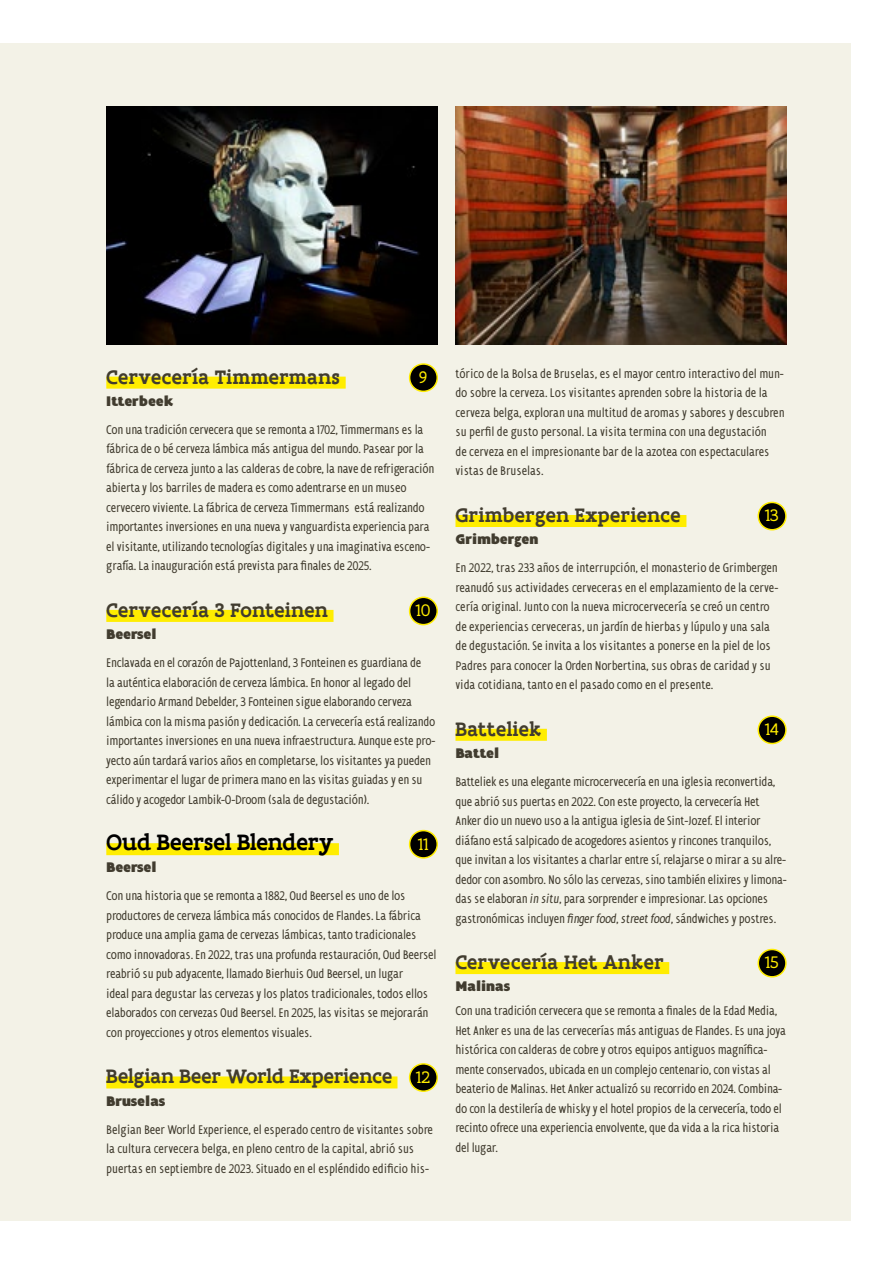
<style>
.page{position:relative;width:893px;height:1263px;background:#fff}
.page>*{position:absolute;margin:0;border:0;box-sizing:border-box;transform-origin:0 0}
.tekst{font:500 24px "Flanders Art Serif";letter-spacing:-.015em;color:#000}
.titeltje-geel-onderlijnd{font:500 21px "Flanders Art Serif";letter-spacing:.005em;color:#413c2f}
.nummers{font:18px "Flanders Art Serif";color:#ffed00}
.locatie{font:900 15px "Flanders Art Sans";color:#413c2f}
.titeltje-geel-onderlijnd-2{font:900 15px "Flanders Art Sans";color:#413c2f}
.tekst-2{font:condensed 13.5px/19.5px "Flanders Art Sans";letter-spacing:-.02em;color:#413c2f}
.s1{font-style:italic}
</style>
<div class="page">
<div style="left:0;top:43px;width:850px;height:1177px;background:#f3f2e7"></div>
<div style="left:106px;top:377px;width:240px;height:12px;background:#ffed00"></div>
<div style="left:106px;top:610px;width:227px;height:12px;background:#ffed00"></div>
<div style="left:106px;top:843px;width:233px;height:12px;background:#ffed00"></div>
<div style="left:106px;top:1076px;width:291px;height:12px;background:#ffed00"></div>
<div style="left:455px;top:515px;width:231px;height:12px;background:#ffed00"></div>
<div style="left:455px;top:729px;width:92px;height:12px;background:#ffed00"></div>
<div style="left:455px;top:962px;width:214px;height:12px;background:#ffed00"></div>
<div style="left:410px;top:364px;width:27px;height:27px;background:#000;border-radius:50%"></div>
<div style="left:409px;top:363px;width:29px;height:29px;border:2px solid #ffed00;border-radius:50%"></div>
<div style="left:410px;top:597px;width:27px;height:28px;background:#000;border-radius:50%"></div>
<div style="left:409px;top:596px;width:29px;height:29px;border:2px solid #ffed00;border-radius:50%"></div>
<div style="left:410px;top:830px;width:27px;height:28px;background:#000;border-radius:50%"></div>
<div style="left:409px;top:830px;width:29px;height:29px;border:2px solid #ffed00;border-radius:50%"></div>
<div style="left:410px;top:1064px;width:27px;height:27px;background:#000;border-radius:50%"></div>
<div style="left:409px;top:1063px;width:29px;height:29px;border:2px solid #ffed00;border-radius:50%"></div>
<div style="left:758px;top:502px;width:28px;height:28px;background:#000;border-radius:50%"></div>
<div style="left:757px;top:502px;width:30px;height:28px;border:2px solid #ffed00;border-radius:50%"></div>
<div style="left:758px;top:716px;width:28px;height:27px;background:#000;border-radius:50%"></div>
<div style="left:757px;top:715px;width:30px;height:29px;border:2px solid #ffed00;border-radius:50%"></div>
<div style="left:758px;top:949px;width:28px;height:28px;background:#000;border-radius:50%"></div>
<div style="left:757px;top:949px;width:30px;height:28px;border:2px solid #ffed00;border-radius:50%"></div>
<img style="left:106px;top:106px;width:331px;height:238px">
<img style="left:455px;top:106px;width:332px;height:238px">
<p class="titeltje-geel-onderlijnd" style="left:106px;top:363px;width:235px">Cervecería Timmermans</p>
<p class="locatie" style="left:106px;top:392px;width:69px">Itterbeek</p>
<p class="tekst-2" style="left:106px;top:420px;width:329px">Con una tradición cervecera que se remonta a 1702, Timmermans es la fábrica de o bé cerveza lámbica más antigua del mundo. Pasear por la fábrica de cerveza junto a las calderas de cobre, la nave de refrigeración abierta y los barriles de madera es como adentrarse en un museo cervecero viviente. La fábrica de cerveza Timmermans está realizando importantes inversiones en una nueva y vanguardista experiencia para el visitante, utilizando tecnologías digitales y una imaginativa esceno&shy;grafía. La inauguración está prevista para finales de 2025.</p>
<p class="titeltje-geel-onderlijnd" style="left:106px;top:596px;width:223px">Cervecería 3 Fonteinen</p>
<p class="locatie" style="left:106px;top:625px;width:52px">Beersel</p>
<p class="tekst-2" style="left:106px;top:653px;width:331px">Enclavada en el corazón de Pajottenland, 3 Fonteinen es guardiana de<br>la auténtica elaboración de cerveza lámbica. En honor al legado del legendario Armand Debelder, 3 Fonteinen sigue elaborando cerveza lámbica con la misma pasión y dedicación. La cervecería está realizando importantes inversiones en una nueva infraestructura. Aunque este pro&shy;yecto aún tardará varios años en completarse, los visitantes ya pueden experimentar el lugar de primera mano en las visitas guiadas y en su cálido y acogedor Lambik-O-Droom (sala de degustación).</p>
<p class="tekst" style="left:106px;top:827px;width:229px">Oud Beersel Blendery</p>
<p class="locatie" style="left:106px;top:858px;width:52px">Beersel</p>
<p class="tekst-2" style="left:106px;top:887px;width:332px">Con una historia que se remonta a 1882, Oud Beersel es uno de los productores de cerveza lámbica más conocidos de Flandes. La fábrica produce una amplia gama de cervezas lámbicas, tanto tradicionales como innovadoras. En 2022, tras una profunda restauración, Oud Beersel reabrió su pub adyacente, llamado Bierhuis Oud Beersel, un lugar<br>ideal para degustar las cervezas y los platos tradicionales, todos ellos elaborados con cervezas Oud Beersel. En 2025, las visitas se mejorarán con proyecciones y otros elementos visuales.</p>
<p class="titeltje-geel-onderlijnd" style="left:106px;top:1063px;width:288px">Belgian Beer World Experience</p>
<p class="locatie" style="left:106px;top:1092px;width:61px">Bruselas</p>
<p class="tekst-2" style="left:106px;top:1120px;width:328px">Belgian Beer World Experience, el esperado centro de visitantes sobre la cultura cervecera belga, en pleno centro de la capital, abrió sus puertas en septiembre de 2023. Situado en el espléndido edificio his-</p>
<p class="nummers" style="left:419px;top:366px;width:10px">9</p>
<p class="nummers" style="left:415px;top:600px;width:17px">10</p>
<p class="nummers" style="left:418px;top:833px;width:12px">11</p>
<p class="nummers" style="left:416px;top:1066px;width:16px">12</p>
<p class="tekst-2" style="left:455px;top:364px;width:331px">tórico de la Bolsa de Bruselas, es el mayor centro interactivo del mun&shy;do sobre la cerveza. Los visitantes aprenden sobre la historia de la cerveza belga, exploran una multitud de aromas y sabores y descubren su perfil de gusto personal. La visita termina con una degustación<br>de cerveza en el impresionante bar de la azotea con espectaculares vistas de Bruselas.</p>
<p class="titeltje-geel-onderlijnd" style="left:455px;top:502px;width:227px">Grimbergen Experience</p>
<p class="locatie" style="left:455px;top:530px;width:84px">Grimbergen</p>
<p class="tekst-2" style="left:455px;top:558px;width:324px">En 2022, tras 233 años de interrupción, el monasterio de Grimbergen reanudó sus actividades cerveceras en el emplazamiento de la cerve&shy;cería original. Junto con la nueva microcervecería se creó un centro de experiencias cerveceras, un jardín de hierbas y lúpulo y una sala de degustación. Se invita a los visitantes a ponerse en la piel de los Padres para conocer la Orden Norbertina, sus obras de caridad y su vida cotidiana, tanto en el pasado como en el presente.</p>
<p class="titeltje-geel-onderlijnd" style="left:455px;top:715px;width:87px">Batteliek</p>
<p class="locatie" style="left:455px;top:744px;width:45px">Battel</p>
<p class="tekst-2" style="left:455px;top:772px;width:333px">Batteliek es una elegante microcervecería en una iglesia reconvertida, que abrió sus puertas en 2022. Con este proyecto, la cervecería Het Anker dio un nuevo uso a la antigua iglesia de Sint-Jozef. El interior diáfano está salpicado de acogedores asientos y rincones tranquilos, que invitan a los visitantes a charlar entre sí, relajarse o mirar a su alre&shy;dedor con asombro. No sólo las cervezas, sino también elixires y limona&shy;das se elaboran <span class="s1">in situ</span>, para sorprender e impresionar. Las opciones gastronómicas incluyen <span class="s1">finger food</span>, <span class="s1">street food</span>, sándwiches y postres.</p>
<p class="titeltje-geel-onderlijnd" style="left:455px;top:949px;width:210px">Cervecería Het Anker</p>
<p class="titeltje-geel-onderlijnd-2" style="left:455px;top:977px;width:56px">Malinas</p>
<p class="tekst-2" style="left:455px;top:1001px;width:332px">Con una tradición cervecera que se remonta a finales de la Edad Media, Het Anker es una de las cervecerías más antiguas de Flandes. Es una joya histórica con calderas de cobre y otros equipos antiguos magnífica&shy;mente conservados, ubicada en un complejo centenario, con vistas al beaterio de Malinas. Het Anker actualizó su recorrido en 2024. Combina&shy;do con la destilería de whisky y el hotel propios de la cervecería, todo el recinto ofrece una experiencia envolvente, que da vida a la rica historia del lugar.</p>
<p class="nummers" style="left:765px;top:505px;width:15px">13</p>
<p class="nummers" style="left:765px;top:719px;width:15px">14</p>
<p class="nummers" style="left:765px;top:952px;width:15px">15</p>
</div>
